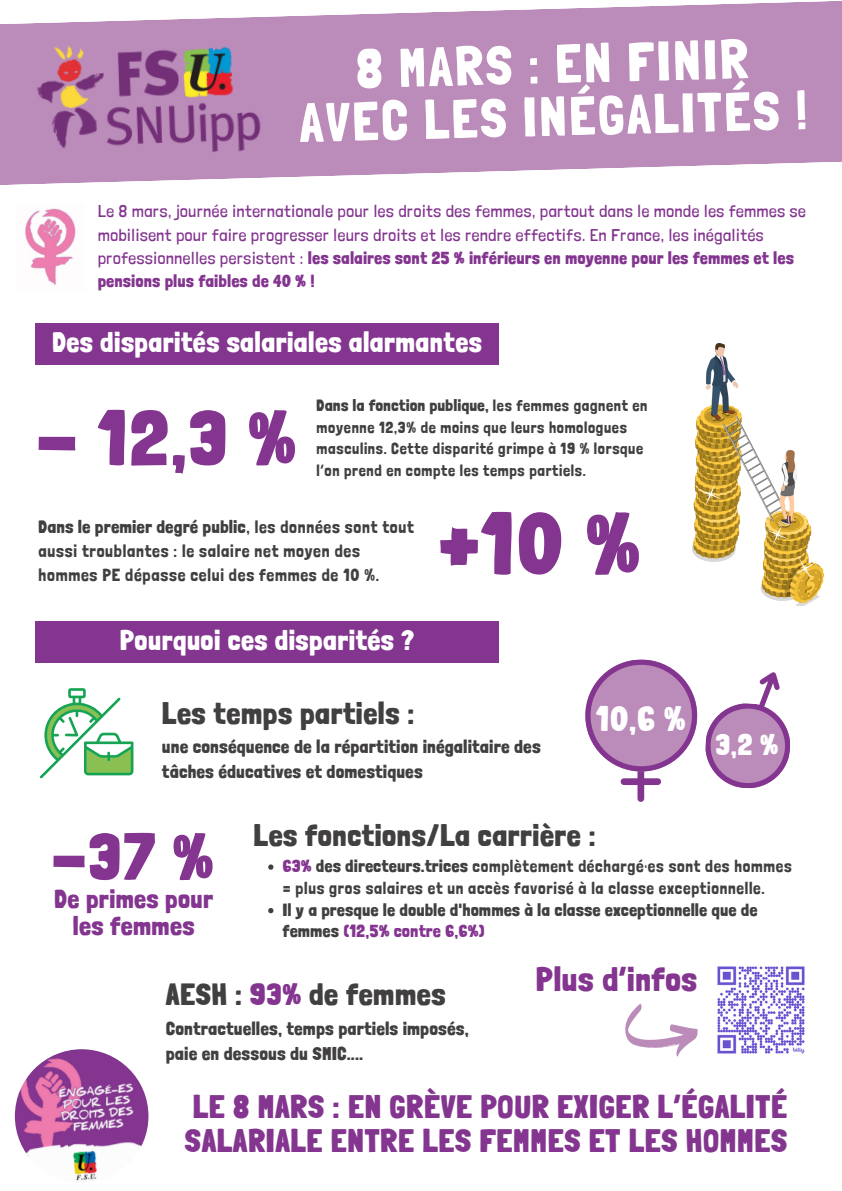
<style>
.page{position:relative;width:842px;height:1191px;background:#fff}
.page>*{position:absolute;margin:0;border:0;box-sizing:border-box;transform-origin:0 0}
.t1{font:900 86.8px "Londrina Solid";color:#83358f}
.t2{font:900 76.8px "Londrina Solid";color:#83358f}
.t3{font:900 65.3px "Londrina Solid";color:#83358f}
.t4{font:55.2px/52.5px "Londrina Solid";color:#fff;text-align:center}
.t5{font:900 34.2px "Londrina Solid";color:#fff}
.t6{font:900 33px "Londrina Solid";letter-spacing:.04em;color:#83358f}
.t7{font:900 31.8px/33.8px "Londrina Solid";letter-spacing:.04em;color:#83358f}
.t8{font:900 30px "Londrina Solid";letter-spacing:.04em;color:#413f40}
.t9{font:900 29px "Londrina Solid";color:#fff}
.t10{font:900 27.6px "Londrina Solid";letter-spacing:.04em;color:#fff}
.t11{font:900 25.5px/26.1px "Londrina Solid";letter-spacing:.04em;color:#83358f;text-align:center}
.t12{font:900 18px/24.8px "Londrina Solid";letter-spacing:.04em;color:#413f40}
.t13{font:17.5px/24px "Londrina Solid";letter-spacing:.04em;color:#413f40}
.t14{font:300 17px/23.2px "Londrina Solid";letter-spacing:.04em;color:#83358f}
.t15{font:17px/21.8px "Londrina Solid";letter-spacing:.04em;color:#413f40}
.t16{font:900 17px/21.8px "Londrina Solid";letter-spacing:.04em;color:#413f40}
.t17{font:16px/21.8px "Londrina Solid";letter-spacing:.04em;color:#413f40}
.s1{font-weight:900}
.s2{font-weight:900;color:#83358f}
.s3{color:#83358f}
</style>
<div class="page">
<img style="left:15px;top:1049px;width:133px;height:133px;border-radius:50%">
<svg style="left:0;top:1px;width:842px;height:184px;fill:#bb8bba"></svg>
<img style="left:25px;top:208px;width:51px;height:77px">
<div style="left:35px;top:323px;width:464px;height:41px;background:#83358f"></div>
<img style="left:35px;top:39px;width:228px;height:120px">
<img style="left:182px;top:40px;width:57px;height:62px">
<div style="left:35px;top:621px;width:464px;height:41px;background:#83358f"></div>
<img style="left:693px;top:343px;width:130px;height:262px">
<svg style="left:40px;top:688px;width:93px;height:90px"></svg>
<svg style="left:585px;top:659px;width:112px;height:142px"></svg>
<svg style="left:705px;top:672px;width:85px;height:117px"></svg>
<img style="left:717px;top:966px;width:88px;height:88px">
<svg style="left:625px;top:1003px;width:73px;height:53px"></svg>
<svg style="left:268px;top:864px;width:5px;height:5px"></svg>
<svg style="left:268px;top:908px;width:5px;height:5px"></svg>
<p class="t4" style="left:298px;top:42px;width:510px;rotate:-1deg">8 MARS : EN FINIR<br>AVEC LES INÉGALITÉS !</p>
<p class="t14" style="left:98px;top:200px;width:709px">Le 8 mars, journée internationale pour les droits des femmes, partout dans le monde les femmes se mobilisent pour faire progresser leurs droits et les rendre effectifs. En France, les inégalités professionnelles persistent : <span class="s1">les salaires sont 25 % inférieurs en moyenne pour les femmes et les pensions plus faibles de 40 % !</span></p>
<h2 class="t10" style="left:52px;top:326px;width:431px">Des disparités salariales alarmantes</h2>
<p class="t2" style="left:37px;top:392px;width:260px">- 12,3 %</p>
<p class="t17" style="left:317px;top:394px;width:332px"><span class="s1">Dans la fonction publique,</span> les femmes gagnent en moyenne 12,3% de moins que leurs homologues masculins. Cette disparité grimpe à 19 % lorsque l’on prend en compte les temps partiels.</p>
<p class="t13" style="left:39px;top:515px;width:377px"><span class="s1">Dans le premier degré public</span>, les données sont tout aussi troublantes : le salaire net moyen des hommes PE dépasse celui des femmes de 10 %.</p>
<p class="t1" style="left:440px;top:492px;width:201px">+10 %</p>
<h1 class="t10" style="left:120px;top:624px;width:295px">Pourquoi ces disparités ?</h1>
<p class="t8" style="left:162px;top:695px;width:253px">Les temps partiels :</p>
<p class="t12" style="left:162px;top:734px;width:380px">une conséquence de la répartition inégalitaire des tâches éducatives et domestiques</p>
<h6 class="t5" style="left:597px;top:698px;width:90px">10,6 %</h6>
<p class="t9" style="left:716px;top:727px;width:64px">3,2 %</p>
<p class="t3" style="left:52px;top:817px;width:162px">-37 %</p>
<p class="t11" style="left:55px;top:886px;width:160px">De primes pour les femmes</p>
<p class="t8" style="left:254px;top:817px;width:343px">Les fonctions/La carrière :</p>
<p class="t15" style="left:283px;top:855px;width:510px"><span class="s2">63%</span> <span class="s1">des directeurs.trices</span> complètement déchargé·es sont des hommes = plus gros salaires et un accès favorisé à la classe exceptionnelle.</p>
<h3 class="t16" style="left:283px;top:898px;width:476px">Il y a presque le double d'hommes à la classe exceptionnelle que de femmes <span class="s3">(12,5% contre 6,6%)</span></h3>
<p class="t8" style="left:166px;top:976px;width:280px">AESH : <span class="s3">93%</span> de femmes</p>
<p class="t12" style="left:166px;top:1015px;width:304px">Contractuelles, temps partiels imposés, paie en dessous du SMIC....</p>
<h6 class="t6" style="left:536px;top:959px;width:162px">Plus d’infos</h6>
<p class="t7" style="left:185px;top:1089px;width:603px">LE 8 MARS : EN GRÈVE POUR EXIGER L’ÉGALITÉ<br>SALARIALE ENTRE LES FEMMES ET LES HOMMES</p>
</div>
